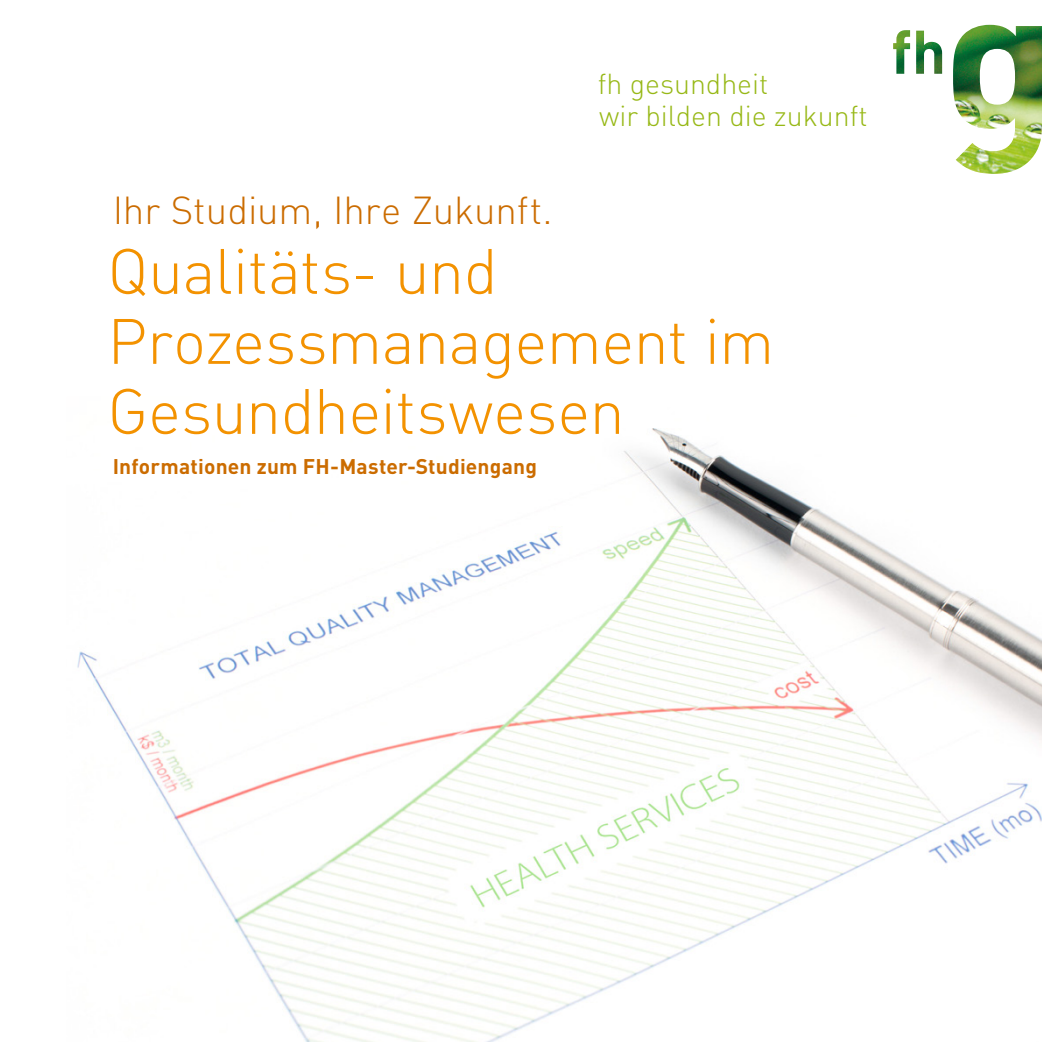
<style>
.page{position:relative;width:1042px;height:1042px;background:#fff}
.page>*{position:absolute;margin:0;border:0;box-sizing:border-box;transform-origin:0 0}
.h1_titel{font:63px/70px "DIN Light Alternate";letter-spacing:-.01em;color:#f39200}
.t1{font:300 38.5px "DIN";letter-spacing:-.005em;color:#cb6c00}
.t2{font:28.53px "DIN Light Alternate";color:#97b816}
.t3{font:700 21px "DIN";letter-spacing:.01em;color:#cb6c00}
</style>
<div class="page">
<img style="left:77px;top:428px;width:965px;height:614px">
<img style="left:893px;top:30px;width:49px;height:44px">
<img style="left:953px;top:25px;width:89px;height:149px">
<p class="t2" style="left:598px;top:66px;width:172px">fh gesundheit</p>
<p class="t2" style="left:599px;top:98px;width:270px">wir bilden die zukunft</p>
<p class="t1" style="left:113px;top:186px;width:441px">Ihr Studium, Ihre Zukunft.</p>
<p class="h1_titel" style="left:107px;top:235px;width:668px">Qualitäts- und<br>Prozessmanagement im<br>Gesundheitswesen</p>
<p class="t3" style="left:113px;top:453px;width:426px">Informationen zum FH-Master-Studiengang</p>
</div>
